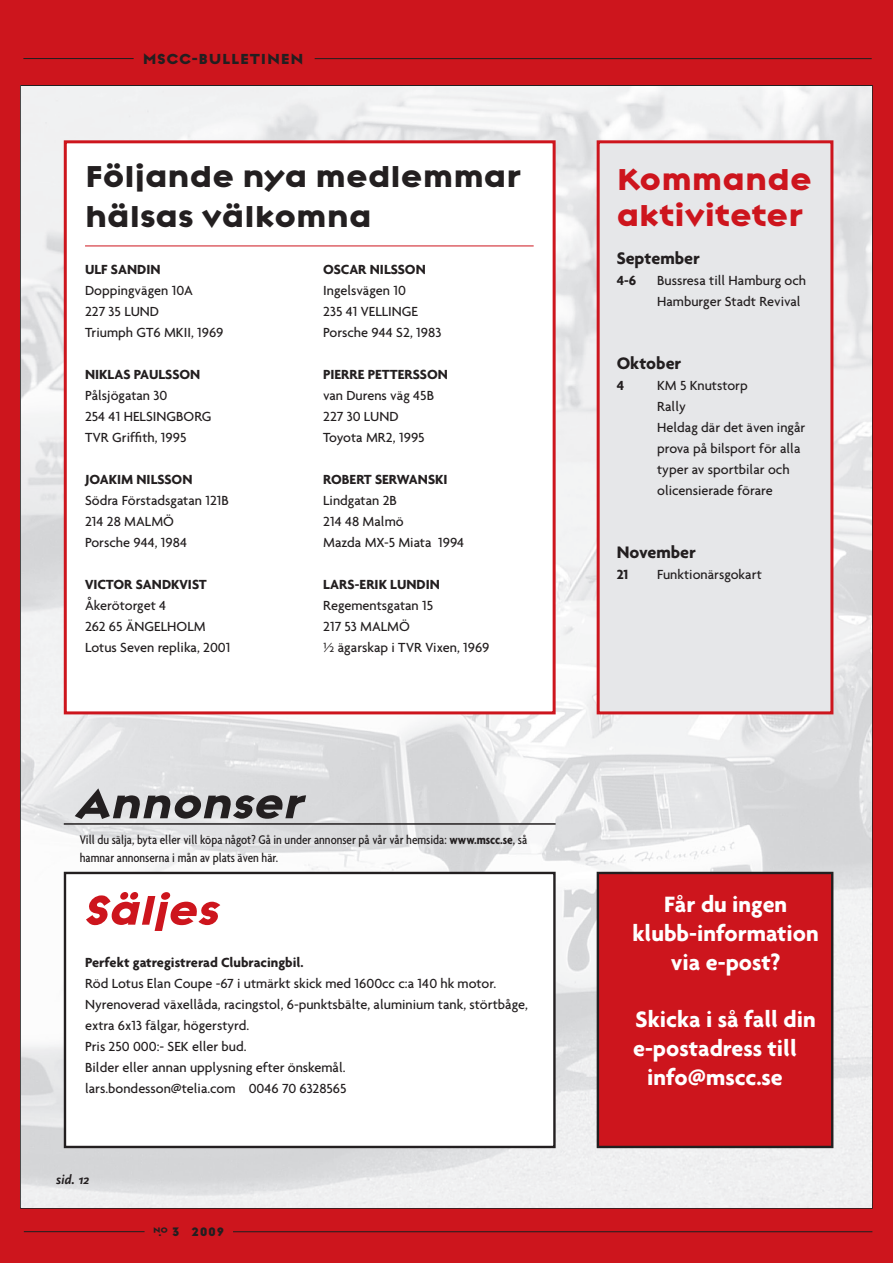
<style>
.page{position:relative;width:893px;height:1263px;background:#cd151d}
.page>*{position:absolute;margin:0;border:0;box-sizing:border-box;transform-origin:0 0}
.t1{font:italic 800 55.5px "Regulator";color:#231f20}
.t2{font:italic 800 55.5px "Regulator";color:#cd151d}
.t3{font:800 40.5px/40.5px "Regulator";color:#231f20}
.t4{font:800 40.5px/36px "Regulator";color:#cd151d}
.t5{font:700 24px/28.8px "Agenda";color:#fff;text-align:center}
.t6{font:800 19.5px "Regulator";letter-spacing:.035em;color:#231f20}
.t7{font:700 18px "Agenda";color:#231f20}
.t8{font:800 16.5px "Regulator";color:#231f20}
.t9{font:500 14.25px/21px "Agenda";color:#231f20}
.t10{font:700 14.25px "Agenda";color:#231f20}
.t11{font:500 condensed 13.5px/18px "Agenda";color:#231f20}
.t12{font:italic 700 13.5px "Scala Sans";color:#231f20}
.s1{font-weight:700}
</style>
<div class="page">
<hr style="left:23px;top:58px;width:111px;height:1px;background:#231f20">
<hr style="left:233px;top:1231px;width:639px;height:1px;background:#231f20">
<hr style="left:24px;top:1231px;width:121px;height:1px;background:#231f20">
<hr style="left:315px;top:58px;width:557px;height:1px;background:#231f20">
<img style="left:21px;top:86px;width:851px;height:1122px">
<div style="left:64px;top:140px;width:492px;height:574px;background:#fff;border:3px solid #cd151d"></div>
<div style="left:598px;top:873px;width:234px;height:274px;background:#cd151d"></div>
<div style="left:597px;top:872px;width:236px;height:276px;border:2px solid #231f20"></div>
<div style="left:598px;top:142px;width:234px;height:571px;background:#e6e7e9"></div>
<div style="left:597px;top:140px;width:236px;height:574px;border:3px solid #cd151d"></div>
<hr style="left:85px;top:246px;width:449px;height:1px;background:#cd151d">
<div style="left:65px;top:873px;width:489px;height:274px;background:#fff"></div>
<div style="left:64px;top:872px;width:492px;height:276px;border:2px solid #231f20"></div>
<hr style="left:64px;top:823px;width:492px;height:2px;background:#231f20">
<h3 class="t6" style="left:143px;top:50px;width:162px">MSCC-BULLETINEN</h3>
<h2 class="t3" style="left:85px;top:155px;width:438px">Följande nya medlemmar hälsas välkomna</h2>
<p class="t10" style="left:85px;top:260px;width:74px">Ulf Sandin</p>
<p class="t9" style="left:85px;top:279px;width:140px">Doppingvägen 10A<br>227 35 LUND<br>Triumph GT6 MKII, 1969</p>
<p class="t10" style="left:85px;top:365px;width:23px">Niklas</p>
<p class="t10" style="left:134px;top:365px;width:16px">Paulsson</p>
<p class="t9" style="left:85px;top:384px;width:128px">Pålsjögatan 30<br>254 41 HELSINGBORG<br>TVR Griffith, 1995</p>
<p class="t10" style="left:85px;top:470px;width:15px">Joak</p>
<p class="t10" style="left:117px;top:470px;width:43px">im Nilsson</p>
<p class="t9" style="left:85px;top:489px;width:146px">Södra Förstadsgatan 121B<br>214 28 MALMÖ<br>Porsche 944, 1984</p>
<p class="t10" style="left:85px;top:575px;width:23px">Victor</p>
<p class="t10" style="left:136px;top:575px;width:65px">Sandkvist</p>
<p class="t9" style="left:85px;top:594px;width:147px">Åkerötorget 4<br>262 65 ÄNGELHOLM<br>Lotus Seven replika, 2001</p>
<p class="t10" style="left:323px;top:260px;width:20px">Oscar</p>
<p class="t10" style="left:370px;top:260px;width:24px">Nilsson</p>
<p class="t9" style="left:323px;top:279px;width:120px">Ingelsvägen 10<br>235 41 VELLINGE<br>Porsche 944 S2, 1983</p>
<p class="t10" style="left:323px;top:365px;width:91px">Pierre Pettersson</p>
<p class="t9" style="left:323px;top:384px;width:112px">van Durens väg 45B<br>227 30 LUND<br>Toyota MR2, 1995</p>
<p class="t10" style="left:323px;top:471px;width:76px">Robert Serwansk</p>
<p class="t10" style="left:443px;top:471px;width:6px">i</p>
<p class="t9" style="left:323px;top:489px;width:143px">Lindgatan 2B<br>214 48 Malmö<br>Mazda MX-5 Miata 1994</p>
<p class="t10" style="left:323px;top:576px;width:116px">Lars-Erik Lundin</p>
<p class="t9" style="left:323px;top:594px;width:168px">Regementsgatan 15<br>217 53 MALMÖ<br>½ ägarskap i TVR Vixen, 1969</p>
<h1 class="t1" style="left:76px;top:778px;width:230px">Annonser</h1>
<p class="t11" style="left:80px;top:830px;width:449px">Vill du sälja, byta eller vill köpa något? Gå in under annonser på vår vår hemsida: <span class="s1">www.mscc.se</span>, så hamnar annonserna i mån av plats även här.</p>
<h1 class="t2" style="left:85px;top:885px;width:136px">Säljes</h1>
<p class="t10" style="left:85px;top:953px;width:220px">Perfekt gatregistrerad Clubracingbil.</p>
<p class="t9" style="left:85px;top:972px;width:444px">Röd Lotus Elan Coupe -67 i utmärkt skick med 1600cc c:a 140 hk motor.<br>Nyrenoverad växellåda, racingstol, 6-punktsbälte, aluminium tank, störtbåge, extra 6x13 fälgar, högerstyrd.<br>Pris 250 000:- SEK eller bud.<br>Bilder eller annan upplysning efter önskemål.<br>lars.bondesson@telia.com 0046 70 6328565</p>
<p class="t12" style="left:56px;top:1172px;width:34px">sid. 12</p>
<p class="t8" style="left:153px;top:1224px;width:72px"><span class="s1">#</span> 3 2009</p>
<h2 class="t4" style="left:617px;top:161px;width:197px">Kommande aktiviteter</h2>
<p class="t7" style="left:617px;top:247px;width:85px">September</p>
<p class="t10" style="left:617px;top:271px;width:21px">4-6</p>
<p class="t9" style="left:657px;top:269px;width:150px">Bussresa till Hamburg och<br>Hamburger Stadt Revival</p>
<p class="t7" style="left:617px;top:352px;width:66px">Oktober</p>
<p class="t10" style="left:617px;top:376px;width:9px">4</p>
<p class="t9" style="left:657px;top:374px;width:150px">KM 5 Knutstorp<br>Rally<br>Heldag där det även ingår prova på bilsport för alla typer av sportbilar och olicensierade förare</p>
<p class="t7" style="left:617px;top:541px;width:81px">November</p>
<p class="t10" style="left:617px;top:565px;width:13px">21</p>
<p class="t9" style="left:657px;top:563px;width:106px">Funktionärsgokart</p>
<h3 class="t5" style="left:632px;top:889px;width:188px">Får du ingen klubb-information via e-post?</h3>
<h3 class="t5" style="left:636px;top:1004px;width:182px">Skicka i så fall din</h3>
<h3 class="t5" style="left:633px;top:1033px;width:165px">e-postadress till</h3>
<h3 class="t5" style="left:647px;top:1062px;width:137px">info@mscc.se</h3>
</div>
